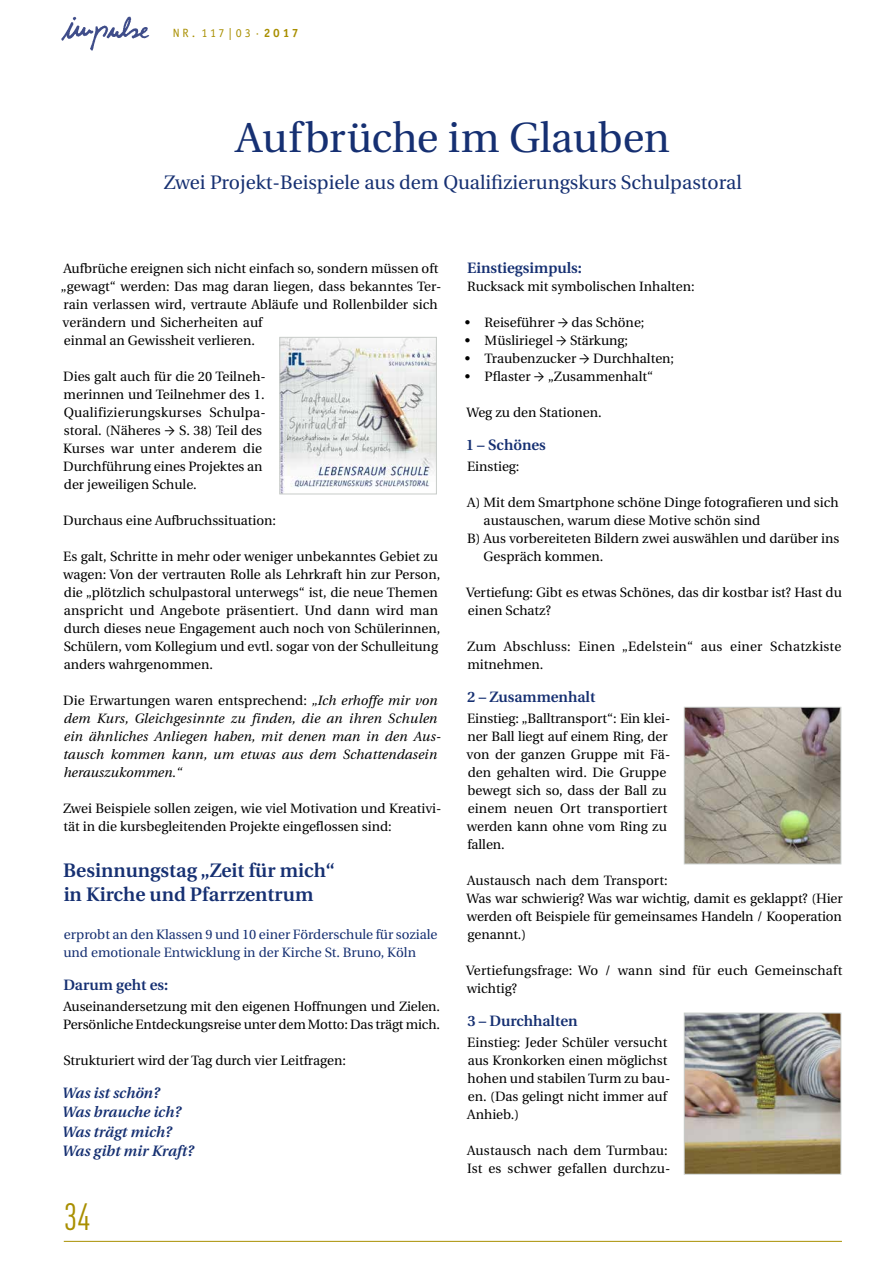
<style>
.page{position:relative;width:893px;height:1263px;background:#fff}
.page>*{position:absolute;margin:0;border:0;box-sizing:border-box;transform-origin:0 0}
.t1{font:42px "Utopia";letter-spacing:-.005em;color:#163072}
.t2{font:37.5px "DIN Cond";color:#a98f00}
.t3{font:19.5px "Utopia";color:#163072}
.t4{font:600 19.5px/24px "Utopia";color:#163072}
.t5{font:600 15px "Utopia";color:#163072}
.t6{font:italic 600 15px/19.5px "Utopia";color:#163072}
.t7{font:13.5px/18px "Utopia";color:#000}
.t8{font:italic 13.5px/18px "Utopia";letter-spacing:.015em;color:#000}
.t9{font:13.5px/18px "Utopia";color:#163072}
.t10{font:13.5px/18px "Utopia";letter-spacing:.02em;color:#000}
.t11{font:12px "Officina Sans";letter-spacing:.225em;color:#a98f00}
.s1{font-weight:700}
.s2{font-family:"Bundes Sans"}
.s3{font-style:normal}
</style>
<div class="page">
<hr style="left:64px;top:1241px;width:778px;height:1px;background:#a98f00">
<img style="left:61px;top:17px;width:89px;height:34px">
<img style="left:281px;top:339px;width:154px;height:153px">
<div style="left:279px;top:337px;width:158px;height:157px;border:1px solid #c8ccc9"></div>
<img style="left:686px;top:709px;width:153px;height:153px">
<div style="left:684px;top:707px;width:157px;height:157px;border:1px solid #c8ccc9"></div>
<img style="left:686px;top:1015px;width:153px;height:157px">
<div style="left:684px;top:1013px;width:157px;height:161px;border:1px solid #c8ccc9"></div>
<p class="t11" style="left:173px;top:26px;width:127px">NR. 117|03·<span class="s1">2017</span></p>
<h1 class="t1" style="left:236px;top:115px;width:435px">Aufbrüche im Glauben</h1>
<h3 class="t3" style="left:164px;top:172px;width:579px">Zwei Projekt-Beispiele aus dem Qualifizierungskurs Schulpastoral</h3>
<p class="t7" style="left:61px;top:260px;width:382px">Aufbrüche ereignen sich nicht einfach so, sondern müssen oft „gewagt“ werden: Das mag daran liegen, dass bekanntes Ter&shy;rain verlassen wird, vertraute Abläufe und Rollenbilder sich verändern und Sicherheiten auf<br>einmal an Gewissheit verlieren.</p>
<p class="t7" style="left:63px;top:368px;width:204px">Dies galt auch für die 20 Teilneh&shy;merinnen und Teilnehmer des 1.<br>Qualifizierungskurses Schulpa&shy;storal. (Näheres <span class="s2">→</span> S. 38) Teil des<br>Kurses war unter anderem die<br>Durchführung eines Projektes an der jeweiligen Schule.</p>
<p class="t7" style="left:63px;top:512px;width:214px">Durchaus eine Aufbruchssituation:</p>
<p class="t7" style="left:63px;top:548px;width:379px">Es galt, Schritte in mehr oder weniger unbekanntes Gebiet zu wagen: Von der vertrauten Rolle als Lehrkraft hin zur Person, die „plötzlich schulpastoral unterwegs“ ist, die neue Themen anspricht und Angebote präsentiert. Und dann wird man durch dieses neue Engagement auch noch von Schülerinnen, Schülern, vom Kollegium und evtl. sogar von der Schulleitung anders wahrgenommen.</p>
<p class="t8" style="left:63px;top:692px;width:379px"><span class="s3">Die Erwartungen waren entsprechend:</span> „Ich erhoffe mir von dem Kurs, Gleichgesinnte zu finden, die an ihren Schulen ein ähnliches Anliegen haben, mit denen man in den Aus&shy;tausch kommen kann, um etwas aus dem Schattendasein herauszukommen.“</p>
<p class="t7" style="left:63px;top:800px;width:380px">Zwei Beispiele sollen zeigen, wie viel Motivation und Kreativi&shy;tät in die kursbegleitenden Projekte eingeflossen sind:</p>
<h3 class="t4" style="left:63px;top:858px;width:273px">Besinnungstag „Zeit für mich“ in Kirche und Pfarrzentrum</h3>
<p class="t9" style="left:63px;top:926px;width:376px">erprobt an den Klassen 9 und 10 einer Förderschule für soziale und emotionale Entwicklung in der Kirche St. Bruno, Köln</p>
<p class="t5" style="left:63px;top:976px;width:106px">Darum geht es:</p>
<p class="t7" style="left:63px;top:998px;width:378px">Auseinandersetzung mit den eigenen Hoffnungen und Zielen.<br>Persönliche Entdeckungsreise unter dem Motto: Das trägt mich.</p>
<p class="t7" style="left:64px;top:1052px;width:284px">Strukturiert wird der Tag durch vier Leitfragen:</p>
<p class="t6" style="left:62px;top:1083px;width:133px">Was ist schön?<br>Was brauche ich?<br>Was trägt mich?<br>Was gibt mir Kraft?</p>
<h2 class="t2" style="left:64px;top:1191px;width:29px">34</h2>
<p class="t5" style="left:467px;top:259px;width:116px">Einstiegsimpuls:</p>
<p class="t7" style="left:467px;top:278px;width:229px">Rucksack mit symbolischen Inhalten:</p>
<p class="t7" style="left:465px;top:314px;width:181px">• Reiseführer <span class="s2">→</span> das Schöne;</p>
<p class="t7" style="left:465px;top:332px;width:165px">• Müsliriegel <span class="s2">→</span> Stärkung;</p>
<p class="t7" style="left:465px;top:350px;width:211px">• Traubenzucker <span class="s2">→</span> Durchhalten;</p>
<p class="t7" style="left:465px;top:368px;width:190px">• Pflaster <span class="s2">→</span> „Zusammenhalt“</p>
<p class="t7" style="left:467px;top:404px;width:137px">Weg zu den Stationen.</p>
<p class="t5" style="left:466px;top:436px;width:82px">1 – Schönes</p>
<p class="t7" style="left:467px;top:458px;width:54px">Einstieg:</p>
<p class="t7" style="left:467px;top:494px;width:373px">A) Mit dem Smartphone schöne Dinge fotografieren und sich</p>
<p class="t7" style="left:484px;top:512px;width:278px">austauschen, warum diese Motive schön sind</p>
<p class="t7" style="left:467px;top:530px;width:374px">B) Aus vorbereiteten Bildern zwei auswählen und darüber ins</p>
<p class="t7" style="left:484px;top:548px;width:121px">Gespräch kommen.</p>
<p class="t7" style="left:466px;top:584px;width:377px">Vertiefung: Gibt es etwas Schönes, das dir kostbar ist? Hast du einen Schatz?</p>
<p class="t10" style="left:467px;top:638px;width:376px">Zum Abschluss: Einen „Edelstein“ aus einer Schatzkiste mitnehmen.</p>
<p class="t5" style="left:467px;top:688px;width:130px">2 – Zusammenhalt</p>
<p class="t7" style="left:466px;top:710px;width:205px">Einstieg: „Balltransport“: Ein klei&shy;ner Ball liegt auf einem Ring, der von der ganzen Gruppe mit Fä&shy;den gehalten wird. Die Gruppe bewegt sich so, dass der Ball zu einem neuen Ort transportiert werden kann ohne vom Ring zu fallen.</p>
<p class="t7" style="left:467px;top:872px;width:378px">Austausch nach dem Transport:<br>Was war schwierig? Was war wichtig, damit es geklappt? (Hier werden oft Beispiele für gemeinsames Handeln / Kooperation genannt.)</p>
<p class="t7" style="left:466px;top:962px;width:378px">Vertiefungsfrage: Wo / wann sind für euch Gemeinschaft wichtig?</p>
<p class="t5" style="left:467px;top:1012px;width:112px">3 – Durchhalten</p>
<p class="t7" style="left:467px;top:1034px;width:205px">Einstieg: Jeder Schüler versucht aus Kronkorken einen möglichst hohen und stabilen Turm zu bau&shy;en. (Das gelingt nicht immer auf<br>Anhieb.)</p>
<p class="t7" style="left:467px;top:1142px;width:205px">Austausch nach dem Turmbau:<br>Ist es schwer gefallen durchzu-</p>
</div>
